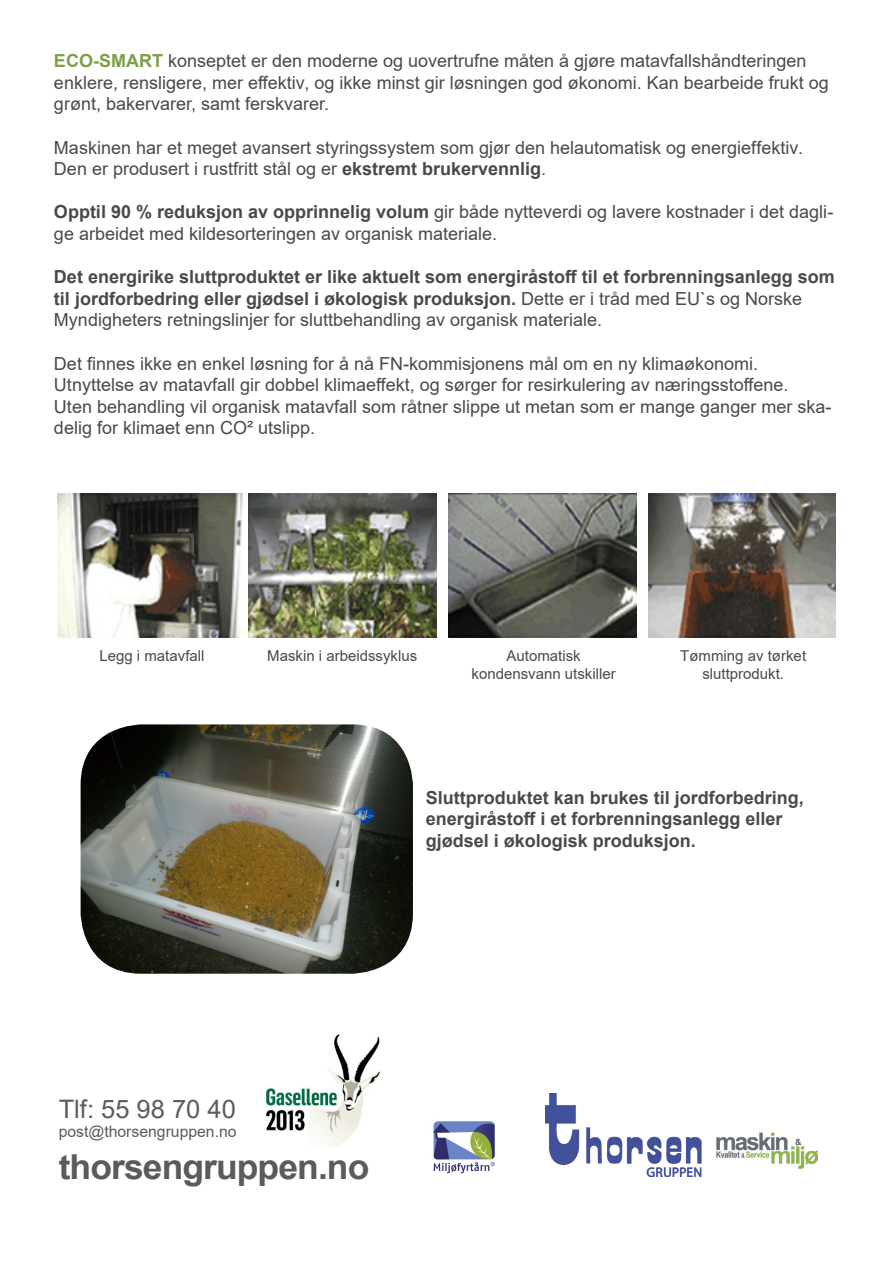
<style>
.page{position:relative;width:893px;height:1263px;background:#fff}
.page>*{position:absolute;margin:0;border:0;box-sizing:border-box;transform-origin:0 0}
.t1{font:700 34.35px "Arial";letter-spacing:-.025em;color:#5b5b5d}
.t2{font:25.5px "Arial";color:#5b5b5d}
.t3{font:18px/21.6px "Arial";color:#4a4947}
.t4{font:700 18px/21.6px "Arial";color:#4a4947}
.t5{font:15.75px "Arial";color:#5b5b5d}
.t6{font:15px/18px "Arial";color:#4a4947;text-align:center}
.s1{font-weight:700;color:#7e9f48}
.s2{font-weight:700}
.s3{font-weight:400}
</style>
<div class="page">
<img style="left:545px;top:1093px;width:272px;height:84px">
<img style="left:266px;top:1034px;width:115px;height:113px">
<img style="left:433px;top:1121px;width:62px;height:53px">
<img style="left:57px;top:493px;width:189px;height:145px">
<img style="left:248px;top:493px;width:189px;height:145px">
<img style="left:449px;top:493px;width:188px;height:145px">
<img style="left:648px;top:493px;width:188px;height:145px">
<img style="left:81px;top:724px;width:332px;height:250px">
<p class="t3" style="left:54px;top:50px;width:776px"><span class="s1">ECO-SMART</span> konseptet er den moderne og uovertrufne måten å gjøre matavfallshåndteringen enklere, rensligere, mer effektiv, og ikke minst gir løsningen god økonomi. Kan bearbeide frukt og grønt, bakervarer, samt ferskvarer.</p>
<p class="t3" style="left:54px;top:136px;width:751px">Maskinen har et meget avansert styringssystem som gjør den helautomatisk og energieffektiv.<br>Den er produsert i rustfritt stål og er <span class="s2">ekstremt brukervennlig</span>.</p>
<p class="t3" style="left:54px;top:201px;width:781px"><span class="s2">Opptil 90 % reduksjon av opprinnelig volum</span> gir både nytteverdi og lavere kostnader i det dagli&shy;ge arbeidet med kildesorteringen av organisk materiale.</p>
<p class="t4" style="left:54px;top:266px;width:782px">Det energirike sluttproduktet er like aktuelt som energiråstoff til et forbrenningsanlegg som til jordforbedring eller gjødsel i økologisk produksjon. <span class="s3">Dette er i tråd med EU`s og Norske<br>Myndigheters retningslinjer for sluttbehandling av organisk materiale.</span></p>
<p class="t3" style="left:54px;top:352px;width:779px">Det finnes ikke en enkel løsning for å nå FN-kommisjonens mål om en ny klimaøkonomi.<br>Utnyttelse av matavfall gir dobbel klimaeffekt, og sørger for resirkulering av næringsstoffene.<br>Uten behandling vil organisk matavfall som råtner slippe ut metan som er mange ganger mer ska&shy;delig for klimaet enn CO² utslipp.</p>
<p class="t6" style="left:99px;top:646px;width:107px">Legg i matavfall</p>
<p class="t6" style="left:267px;top:646px;width:152px">Maskin i arbeidssyklus</p>
<p class="t6" style="left:471px;top:646px;width:146px">Automatisk kondensvann utskiller</p>
<p class="t6" style="left:680px;top:646px;width:127px">Tømming av tørket sluttprodukt.</p>
<p class="t4" style="left:426px;top:787px;width:380px">Sluttproduktet kan brukes til jordforbedring, energiråstoff i et forbrenningsanlegg eller gjødsel i økologisk produksjon.</p>
<h2 class="t2" style="left:59px;top:1092px;width:179px">Tlf: 55 98 70 40</h2>
<p class="t5" style="left:59px;top:1121px;width:179px">post@thorsengruppen.no</p>
<h1 class="t1" style="left:59px;top:1142px;width:312px">thorsengruppen.no</h1>
</div>
